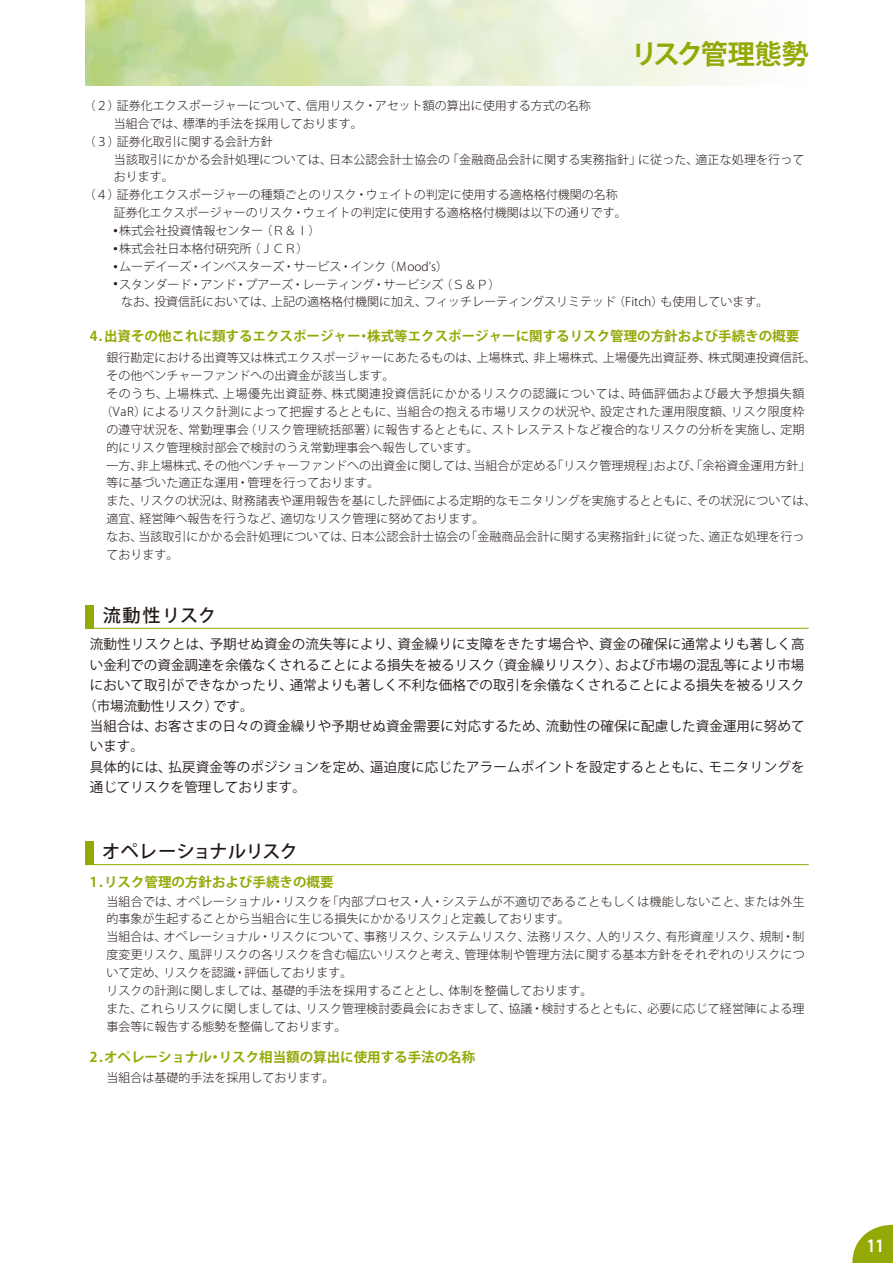
<style>
.page{position:relative;width:893px;height:1263px;background:#fff}
.page>*{position:absolute;margin:0;border:0;box-sizing:border-box;transform-origin:0 0}
.t1{font:700 27px "Koz Go Pro";letter-spacing:-.05em;color:#94a806}
.t2{font:500 18px "Koz Go Pro";color:#221815}
.t3{font:700 16.5px "Koz Go Pro";color:#fff;scale:.9 1}
.t4{font:13.5px "Koz Go Pro";letter-spacing:.01em;color:#221815}
.t5{font:700 13.5px "Koz Go Pro";color:#94a806}
.t6{font:300 12px/17.9px "Koz Go Pro";color:#221815}
.t7{font:300 12px "Koz Go Pro";letter-spacing:.02em;color:#221815}
.t8{font:300 12px "Koz Go Pro";letter-spacing:.05em;color:#221815}
</style>
<div class="page">
<svg style="left:86px;top:0;width:661px;height:85px;background:#deeac7"></svg>
<hr style="left:86px;top:628px;width:723px;height:1px;background:#94a806">
<div style="left:86px;top:605px;width:8px;height:23px;background:#94a806"></div>
<hr style="left:86px;top:864px;width:723px;height:1px;background:#94a806">
<div style="left:86px;top:841px;width:8px;height:24px;background:#94a806"></div>
<svg style="left:852px;top:1224px;width:41px;height:39px"></svg>
<p class="t1" style="left:631px;top:37px;width:180px">リスク管理態勢</p>
<p class="t6" style="left:84px;top:97px;width:509px">（２）証券化エクスポージャーについて、信用リスク・アセット額の算出に使用する方式の名称</p>
<p class="t6" style="left:114px;top:115px;width:250px">当組合では、標準的手法を採用しております。</p>
<p class="t6" style="left:84px;top:132px;width:190px">（３）証券化取引に関する会計方針</p>
<p class="t6" style="left:114px;top:150px;width:692px">当該取引にかかる会計処理については、日本公認会計士協会の「金融商品会計に関する実務指針」に従った、適正な処理を行って</p>
<p class="t6" style="left:114px;top:168px;width:61px">おります。</p>
<p class="t6" style="left:84px;top:186px;width:536px">（４）証券化エクスポージャーの種類ごとのリスク・ウェイトの判定に使用する適格格付機関の名称</p>
<p class="t6" style="left:114px;top:204px;width:515px">証券化エクスポージャーのリスク・ウェイトの判定に使用する適格格付機関は以下の通りです。</p>
<p class="t6" style="left:114px;top:222px;width:214px"><sup>●</sup> 株式会社投資情報センター（Ｒ＆Ｉ）　</p>
<p class="t6" style="left:114px;top:240px;width:202px"><sup>●</sup> 株式会社日本格付研究所（ＪＣＲ）　</p>
<p class="t6" style="left:114px;top:257px;width:336px"><sup>●</sup> ムーデイーズ・インベスターズ・サービス・インク（Ｍood's）</p>
<p class="t6" style="left:121px;top:275px;width:649px;text-indent:-7px"><sup>●</sup> スタンダード・アンド・プアーズ・レーティング・サービシズ（Ｓ＆Ｐ）<br>なお、投資信託においては、上記の適格格付機関に加え、フィッチレーティングスリミテッド（Fitch）も使用しています。</p>
<p class="t5" style="left:90px;top:327px;width:711px">4.出資その他これに類するエクスポージャー・株式等エクスポージャーに関するリスク管理の方針および手続きの概要</p>
<p class="t6" style="left:106px;top:349px;width:711px">銀行勘定における出資等又は株式エクスポージャーにあたるものは、上場株式、非上場株式、上場優先出資証券、株式関連投資信託、</p>
<p class="t6" style="left:106px;top:367px;width:289px">その他ベンチャーファンドへの出資金が該当します。</p>
<p class="t8" style="left:106px;top:386px;width:699px">そのうち、上場株式、上場優先出資証券、株式関連投資信託にかかるリスクの認識については、時価評価および最大予想損失額</p>
<p class="t7" style="left:100px;top:404px;width:705px">（VaR）によるリスク計測によって把握するとともに、当組合の抱える市場リスクの状況や、設定された運用限度額、リスク限度枠</p>
<p class="t6" style="left:106px;top:420px;width:700px">の遵守状況を、常勤理事会（リスク管理統括部署）に報告するとともに、ストレステストなど複合的なリスクの分析を実施し、定期</p>
<p class="t6" style="left:106px;top:438px;width:373px">的にリスク管理検討部会で検討のうえ常勤理事会へ報告しています。</p>
<p class="t6" style="left:106px;top:456px;width:706px">一方、非上場株式、その他ベンチャーファンドへの出資金に関しては、当組合が定める「リスク管理規程」および、「余裕資金運用方針」</p>
<p class="t6" style="left:106px;top:474px;width:274px">等に基づいた適正な運用・管理を行っております。</p>
<p class="t6" style="left:106px;top:492px;width:712px">また、リスクの状況は、財務諸表や運用報告を基にした評価による定期的なモニタリングを実施するとともに、その状況については、</p>
<p class="t6" style="left:106px;top:510px;width:379px">適宜、経営陣へ報告を行うなど、適切なリスク管理に努めております。</p>
<p class="t6" style="left:106px;top:528px;width:700px">なお、当該取引にかかる会計処理については、日本公認会計士協会の「金融商品会計に関する実務指針」に従った、適正な処理を行っ</p>
<p class="t6" style="left:106px;top:545px;width:73px">ております。</p>
<p class="t2" style="left:103px;top:604px;width:115px">流動性リスク</p>
<p class="t4" style="left:90px;top:636px;width:716px">流動性リスクとは、予期せぬ資金の流失等により、資金繰りに支障をきたす場合や、資金の確保に通常よりも著しく高</p>
<p class="t4" style="left:90px;top:656px;width:716px">い金利での資金調達を余儀なくされることによる損失を被るリスク（資金繰りリスク）、および市場の混乱等により市場</p>
<p class="t4" style="left:90px;top:676px;width:716px">において取引ができなかったり、通常よりも著しく不利な価格での取引を余儀なくされることによる損失を被るリスク</p>
<p class="t4" style="left:83px;top:697px;width:172px">（市場流動性リスク）です。</p>
<p class="t4" style="left:90px;top:717px;width:716px">当組合は、お客さまの日々の資金繰りや予期せぬ資金需要に対応するため、流動性の確保に配慮した資金運用に努めて</p>
<p class="t4" style="left:90px;top:738px;width:55px">います。</p>
<p class="t4" style="left:90px;top:758px;width:716px">具体的には、払戻資金等のポジションを定め、逼迫度に応じたアラームポイントを設定するとともに、モニタリングを</p>
<p class="t4" style="left:90px;top:779px;width:217px">通じてリスクを管理しております。</p>
<p class="t2" style="left:102px;top:840px;width:197px">オペレーショナルリスク</p>
<p class="t5" style="left:90px;top:873px;width:245px">1.リスク管理の方針および手続きの概要</p>
<p class="t6" style="left:106px;top:892px;width:700px">当組合では、オペレーショナル・リスクを「内部プロセス・人・システムが不適切であることもしくは機能しないこと、または外生的事象が生起することから当組合に生じる損失にかかるリスク」と定義しております。<br>当組合は、オペレーショナル・リスクについて、事務リスク、システムリスク、法務リスク、人的リスク、有形資産リスク、規制・制度変更リスク、風評リスクの各リスクを含む幅広いリスクと考え、管理体制や管理方法に関する基本方針をそれぞれのリスクについて定め、リスクを認識・評価しております。<br>リスクの計測に関しましては、基礎的手法を採用することとし、体制を整備しております。<br>また、これらリスクに関しましては、リスク管理検討委員会におきまして、協議・検討するとともに、必要に応じて経営陣による理事会等に報告する態勢を整備しております。</p>
<p class="t5" style="left:90px;top:1049px;width:387px">2.オペレーショナル・リスク相当額の算出に使用する手法の名称</p>
<p class="t6" style="left:106px;top:1069px;width:230px">当組合は基礎的手法を採用しております。</p>
<p class="t3" style="left:867px;top:1235px;width:20px">11</p>
</div>
